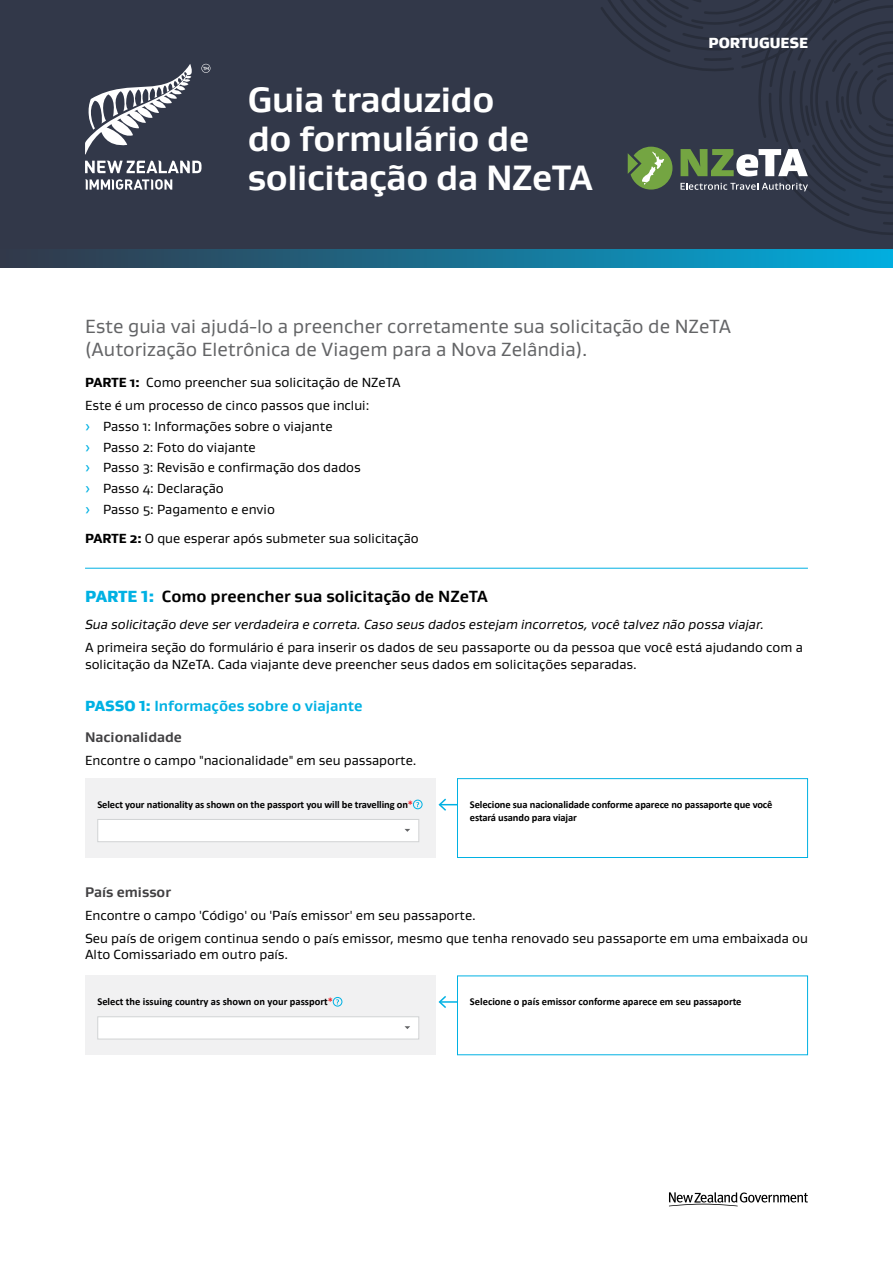
<style>
.page{position:relative;width:893px;height:1263px;background:#fff}
.page>*{position:absolute;margin:0;border:0;box-sizing:border-box;transform-origin:0 0}
.t1{font:700 36px/39px "Gustan";letter-spacing:-.01em;color:#fff}
.t2{font:19.5px/22.5px "Gustan";color:#636466}
.t3{font:700 16.5px "Gustan";color:#000}
.t4{font:700 15px "Gustan";color:#00b1e3}
.t5{font:900 15px "Gustan";color:#fff}
.t6{font:700 14.25px "Gustan";color:#414042}
.t7{font:13.5px/20.9px "Gustan";color:#000}
.t8{font:italic 13.5px "Gustan";color:#000}
.t9{font:700 10.5px/13.5px "Calibri";letter-spacing:-.01em;color:#000}
.s1{font-weight:800}
.s2{color:#00b1e3}
.s3{font-weight:900;color:#00b1e3}
.s4{font-weight:900}
.s5{color:#ed1d24}
</style>
<div class="page">
<div style="left:0;top:0;width:893px;height:260px;background:#323849"></div>
<div style="left:0;top:249px;width:893px;height:19px;background:linear-gradient(to right,#333545,#02acdc)"></div>
<svg style="left:85px;top:64px;width:107px;height:90px"></svg>
<svg style="left:201px;top:64px;width:9px;height:9px"></svg>
<svg style="left:85px;top:161px;width:117px;height:12px"></svg>
<svg style="left:85px;top:179px;width:87px;height:11px"></svg>
<svg style="left:601px;top:0;width:292px;height:235px"></svg>
<hr style="left:85px;top:568px;width:723px;height:1px;background:#00b1e3">
<svg style="left:628px;top:147px;width:44px;height:43px"></svg>
<svg style="left:681px;top:149px;width:127px;height:27px"></svg>
<svg style="left:680px;top:183px;width:128px;height:8px"></svg>
<svg style="left:669px;top:1192px;width:139px;height:14px"></svg>
<svg style="left:438px;top:798px;width:19px;height:13px"></svg>
<svg style="left:438px;top:996px;width:19px;height:12px"></svg>
<div style="left:457px;top:778px;width:351px;height:80px;border:1px solid #00b1e3"></div>
<div style="left:85px;top:778px;width:351px;height:80px;background:#f1f1f2"></div>
<div style="left:413px;top:800px;width:9px;height:9px;border:1px solid #00b1e3;border-radius:50%"></div>
<div style="left:97px;top:819px;width:322px;height:23px;background:#fff;border:1px solid #d1d3d4"></div>
<div style="left:85px;top:975px;width:351px;height:80px;background:#f1f1f2"></div>
<div style="left:333px;top:997px;width:9px;height:9px;border:1px solid #00b1e3;border-radius:50%"></div>
<svg style="left:336px;top:999px;width:3px;height:5px"></svg>
<div style="left:97px;top:1016px;width:322px;height:23px;background:#fff;border:1px solid #d1d3d4"></div>
<svg style="left:405px;top:1026px;width:5px;height:3px"></svg>
<h1 class="t1" style="left:248px;top:79px;width:347px">Guia traduzido<br>do formulário de solicitação da NZeTA</h1>
<p class="t5" style="left:709px;top:33px;width:101px">PORTUGUESE</p>
<h2 class="t2" style="left:85px;top:315px;width:648px">Este guia vai ajudá-lo a preencher corretamente sua solicitação de NZeTA (Autorização Eletrônica de Viagem para a Nova Zelândia).</h2>
<p class="t7" style="left:85px;top:371px;width:317px;line-height:23px"><span class="s1">PARTE 1:</span> Como preencher sua solicitação de NZeTA<br>Este é um processo de cinco passos que inclui:</p>
<p class="t7" style="left:85px;top:415px;width:277px"><span class="s2">›</span> Passo 1: Informações sobre o viajante<br><span class="s2">›</span> Passo 2: Foto do viajante<br><span class="s2">›</span> Passo 3: Revisão e confirmação dos dados <span class="s2">›</span> Passo 4: Declaração<br><span class="s2">›</span> Passo 5: Pagamento e envio</p>
<p class="t7" style="left:85px;top:528px;width:335px"><span class="s1">PARTE 2:</span> O que esperar após submeter sua solicitação</p>
<p class="t3" style="left:85px;top:586px;width:404px"><span class="s3">PARTE 1:</span> Como preencher sua solicitação de NZeTA</p>
<p class="t8" style="left:85px;top:616px;width:680px">Sua solicitação deve ser verdadeira e correta. Caso seus dados estejam incorretos, você talvez não possa viajar.</p>
<p class="t7" style="left:85px;top:639px;width:719px;line-height:16.5px">A primeira seção do formulário é para inserir os dados de seu passaporte ou da pessoa que você está ajudando com a solicitação da NZeTA. Cada viajante deve preencher seus dados em solicitações separadas.</p>
<p class="t4" style="left:85px;top:696px;width:279px"><span class="s4">PASSO 1:</span> Informações sobre o viajante</p>
<p class="t6" style="left:85px;top:728px;width:99px">Nacionalidade</p>
<p class="t7" style="left:85px;top:749px;width:333px">Encontre o campo "nacionalidade" em seu passaporte.</p>
<p class="t9" style="left:97px;top:797px;width:317px">Select your nationality as shown on the passport you will be travelling on<span class="s5">*</span></p>
<p class="t9" style="left:470px;top:797px;width:304px">Selecione sua nacionalidade conforme aparece no passaporte que você estará usando para viajar</p>
<p class="t6" style="left:85px;top:883px;width:87px">País emissor</p>
<p class="t7" style="left:85px;top:903px;width:724px;line-height:23px">Encontre o campo 'Código' ou 'País emissor' em seu passaporte.<br>Seu país de origem continua sendo o país emissor, mesmo que tenha renovado seu passaporte em uma embaixada ou</p>
<p class="t7" style="left:85px;top:944px;width:205px">Alto Comissariado em outro país.</p>
<p class="t9" style="left:97px;top:995px;width:237px">Select the issuing country as shown on your passport<span class="s5">*</span></p>
<p class="t9" style="left:470px;top:995px;width:273px">Selecione o país emissor conforme aparece em seu passaporte</p>
</div>
